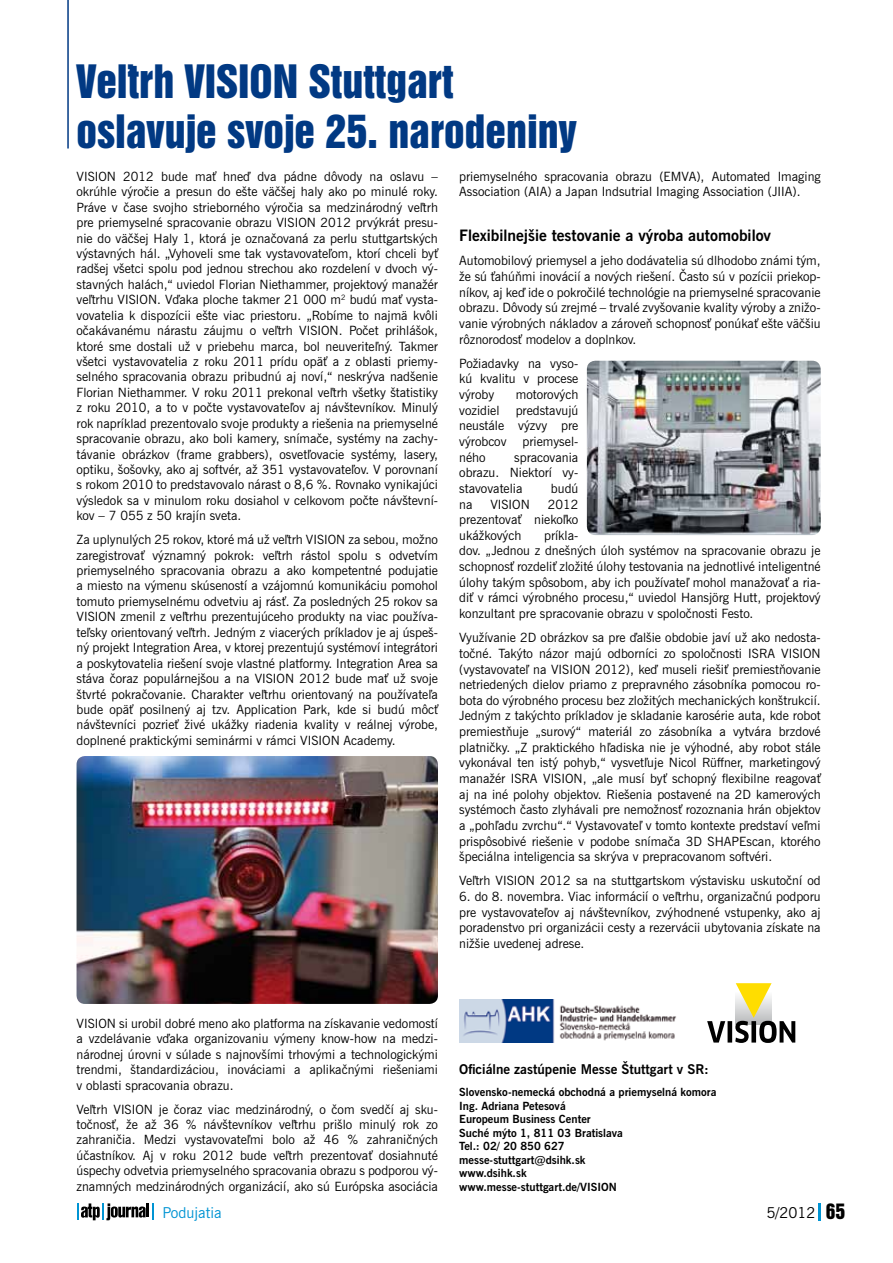
<style>
.page{position:relative;width:893px;height:1263px;background:#fff}
.page>*{position:absolute;margin:0;border:0;box-sizing:border-box;transform-origin:0 0}
.t1{font:42px/50.4px "Swiss 921 AT Regular A";color:#013983}
.t2{font:700 15.75px "News Gothic AT";color:#000}
.t3{font:15px "News Gothic AT";color:#0094d3}
.t4{font:15px "News Gothic AT";color:#000}
.t5{font:700 13.5px "News Gothic AT";color:#000}
.t6{font:12.75px/15.5px "News Gothic AT";color:#000;text-align:justify}
.t7{font:700 11.25px/13.5px "News Gothic AT";color:#000}
.s1{font-family:"Swiss 921 AT Regular A";font-size:19.5px}
</style>
<div class="page">
<svg style="left:819px;top:1203px;width:2px;height:17px"></svg>
<svg style="left:152px;top:1203px;width:2px;height:17px"></svg>
<svg style="left:77px;top:1203px;width:69px;height:17px"></svg>
<hr style="left:146px;top:1203px;width:3px;height:14px;background:#000">
<img style="left:77px;top:756px;width:361px;height:248px">
<svg style="left:707px;top:983px;width:88px;height:60px"></svg>
<img style="left:587px;top:361px;width:234px;height:174px">
<img style="left:459px;top:999px;width:217px;height:44px">
<hr style="left:67px;top:0;width:2px;height:148px;background:#013983">
<h1 class="t1" style="left:77px;top:56px;width:502px">Veľtrh VISION Stuttgart oslavuje svoje 25. narodeniny</h1>
<p class="t6" style="left:77px;top:168px;width:363px">VISION 2012 bude mať hneď dva pádne dôvody na oslavu – okrúhle výročie a presun do ešte väčšej haly ako po minulé roky.<br>Práve v čase svojho strieborného výročia sa medzinárodný veľtrh pre priemyselné spracovanie obrazu VISION 2012 prvýkrát presu&shy;nie do väčšej Haly 1, ktorá je označovaná za perlu stuttgartských výstavných hál. „Vyhoveli sme tak vystavovateľom, ktorí chceli byť radšej všetci spolu pod jednou strechou ako rozdelení v dvoch vý&shy;stavných halách,“ uviedol Florian Niethammer, projektový manažér veľtrhu VISION. Vďaka ploche takmer 21 000 m<sup>2</sup> budú mať vysta&shy;vovatelia k dispozícii ešte viac priestoru. „Robíme to najmä kvôli očakávanému nárastu záujmu o veľtrh VISION. Počet prihlášok, ktoré sme dostali už v priebehu marca, bol neuveriteľný. Takmer všetci vystavovatelia z roku 2011 prídu opäť a z oblasti priemy&shy;selného spracovania obrazu pribudnú aj noví,“ neskrýva nadšenie Florian Niethammer. V roku 2011 prekonal veľtrh všetky štatistiky z roku 2010, a to v počte vystavovateľov aj návštevníkov. Minulý rok napríklad prezentovalo svoje produkty a riešenia na priemyselné spracovanie obrazu, ako boli kamery, snímače, systémy na zachy&shy;távanie obrázkov (frame grabbers), osvetľovacie systémy, lasery, optiku, šošovky, ako aj softvér, až 351 vystavovateľov. V porovnaní s rokom 2010 to predstavovalo nárast o 8,6 %. Rovnako vynikajúci výsledok sa v minulom roku dosiahol v celkovom počte návštevní&shy;kov – 7 055 z 50 krajín sveta.</p>
<p class="t6" style="left:77px;top:532px;width:363px">Za uplynulých 25 rokov, ktoré má už veľtrh VISION za sebou, možno zaregistrovať významný pokrok: veľtrh rástol spolu s odvetvím priemyselného spracovania obrazu a ako kompetentné podujatie a miesto na výmenu skúseností a vzájomnú komunikáciu pomohol tomuto priemyselnému odvetviu aj rásť. Za posledných 25 rokov sa VISION zmenil z veľtrhu prezentujúceho produkty na viac používa&shy;teľsky orientovaný veľtrh. Jedným z viacerých príkladov je aj úspeš&shy;ný projekt Integration Area, v ktorej prezentujú systémoví integrátori a poskytovatelia riešení svoje vlastné platformy. Integration Area sa stáva čoraz populárnejšou a na VISION 2012 bude mať už svoje štvrté pokračovanie. Charakter veľtrhu orientovaný na používateľa bude opäť posilnený aj tzv. Application Park, kde si budú môcť návštevníci pozrieť živé ukážky riadenia kvality v reálnej výrobe, doplnené praktickými seminármi v rámci VISION Academy.</p>
<p class="t6" style="left:459px;top:168px;width:363px">priemyselného spracovania obrazu (EMVA), Automated Imaging<br>Association (AIA) a Japan Indsutrial Imaging Association (JIIA).</p>
<p class="t2" style="left:459px;top:226px;width:313px">Flexibilnejšie testovanie a výroba automobilov</p>
<p class="t6" style="left:459px;top:253px;width:363px">Automobilový priemysel a jeho dodávatelia sú dlhodobo známi tým, že sú ťahúňmi inovácií a nových riešení. Často sú v pozícii priekop&shy;níkov, aj keď ide o pokročilé technológie na priemyselné spracovanie obrazu. Dôvody sú zrejmé – trvalé zvyšovanie kvality výroby a znižo&shy;vanie výrobných nákladov a zároveň schopnosť ponúkať ešte väčšiu rôznorodosť modelov a doplnkov.</p>
<p class="t6" style="left:459px;top:355px;width:121px">Požiadavky na vyso&shy;kú kvalitu v procese výroby</p>
<p class="t6" style="left:516px;top:387px;width:64px">motorových</p>
<p class="t6" style="left:459px;top:402px;width:121px;text-indent:56px">predstavujú neustále výzvy pre výrobcov</p>
<p class="t6" style="left:459px;top:402px;width:42px">vozidiel</p>
<p class="t6" style="left:523px;top:434px;width:57px">priemysel-</p>
<p class="t6" style="left:459px;top:449px;width:28px">ného</p>
<p class="t6" style="left:459px;top:449px;width:121px;text-indent:55px">spracovania obrazu. Niektorí vy&shy;stavovatelia</p>
<p class="t6" style="left:551px;top:480px;width:29px">budú</p>
<p class="t6" style="left:459px;top:496px;width:15px">na</p>
<p class="t6" style="left:490px;top:496px;width:41px">VISION</p>
<p class="t6" style="left:459px;top:496px;width:121px;text-indent:88px">2012 prezentovať niekoľko ukážkových</p>
<p class="t6" style="left:459px;top:527px;width:363px;text-align:left;text-indent:85px">príkla-<br>dov. „Jednou z dnešných úloh systémov na spracovanie obrazu je schopnosť rozdeliť zložité úlohy testovania na jednotlivé inteligentné úlohy takým spôsobom, aby ich používateľ mohol manažovať a ria&shy;diť v rámci výrobného procesu,“ uviedol Hansjörg Hutt, projektový konzultant pre spracovanie obrazu v spoločnosti Festo.</p>
<p class="t6" style="left:459px;top:630px;width:363px">Využívanie 2D obrázkov sa pre ďalšie obdobie javí už ako nedosta&shy;točné. Takýto názor majú odborníci zo spoločnosti ISRA VISION (vystavovateľ na VISION 2012), keď museli riešiť premiestňovanie netriedených dielov priamo z -prepravného zásobníka pomocou ro&shy;bota do výrobného procesu bez zložitých mechanických konštrukcií.<br>Jedným z takýchto príkladov je skladanie karosérie auta, kde robot premiestňuje „surový“ materiál zo zásobníka a vytvára brzdové platničky. „Z praktického hľadiska nie je výhodné, aby robot stále vykonával ten istý pohyb,“ vysvetľuje Nicol Rüffner, marketingový manažér ISRA VISION, „ale musí byť schopný flexibilne reagovať aj na iné polohy objektov. Riešenia postavené na 2D kamerových systémoch často zlyhávali pre nemožnosť rozoznania hrán objektov a „pohľadu zvrchu“.“ Vystavovateľ v tomto kontexte predstaví veľmi prispôsobivé riešenie v podobe snímača 3D SHAPEscan, ktorého špeciálna inteligencia sa skrýva v prepracovanom softvéri.</p>
<p class="t6" style="left:459px;top:873px;width:363px">Veľtrh VISION 2012 sa na stuttgartskom výstavisku uskutoční od</p>
<p class="t6" style="left:459px;top:888px;width:363px">6. do 8. novembra. Viac informácií o veľtrhu, organizačnú podporu pre vystavovateľov aj návštevníkov, zvýhodnené vstupenky, ako aj poradenstvo pri organizácii cesty a rezervácii ubytovania získate na nižšie uvedenej adrese.</p>
<p class="t6" style="left:77px;top:1015px;width:363px">VISION si urobil dobré meno ako platforma na získavanie vedomostí a vzdelávanie vďaka organizovaniu výmeny know-how na medzi&shy;národnej úrovni v súlade s najnovšími trhovými a technologickými trendmi, štandardizáciou, inováciami a aplikačnými riešeniami v oblasti spracovania obrazu.</p>
<p class="t6" style="left:77px;top:1101px;width:363px">Veľtrh VISION je čoraz viac medzinárodný, o čom svedčí aj sku&shy;točnosť, že až 36 % návštevníkov veľtrhu prišlo minulý rok zo zahraničia. Medzi vystavovateľmi bolo až 46 % zahraničných účastníkov. Aj v roku 2012 bude veľtrh prezentovať dosiahnuté úspechy odvetvia priemyselného spracovania obrazu s podporou vý&shy;znamných medzinárodných organizácií, ako sú Európska asociácia</p>
<p class="t5" style="left:459px;top:1061px;width:251px">Oficiálne zastúpenie Messe Štuttgart v SR:</p>
<p class="t7" style="left:459px;top:1085px;width:259px">Slovensko-nemecká obchodná a priemyselná komora<br>Ing. Adriana Petesová<br>Europeum Business Center<br>Suché mýto 1, 811 03 Bratislava<br>Tel.: 02/ 20 850 627<br>messe-stuttgart@dsihk.sk<br>www.dsihk.sk<br>www.messe-stuttgart.de/VISION</p>
<p class="t3" style="left:162px;top:1203px;width:61px">Podujatia</p>
<p class="t4" style="left:766px;top:1203px;width:80px">5/2012 <span class="s1">65</span></p>
</div>
